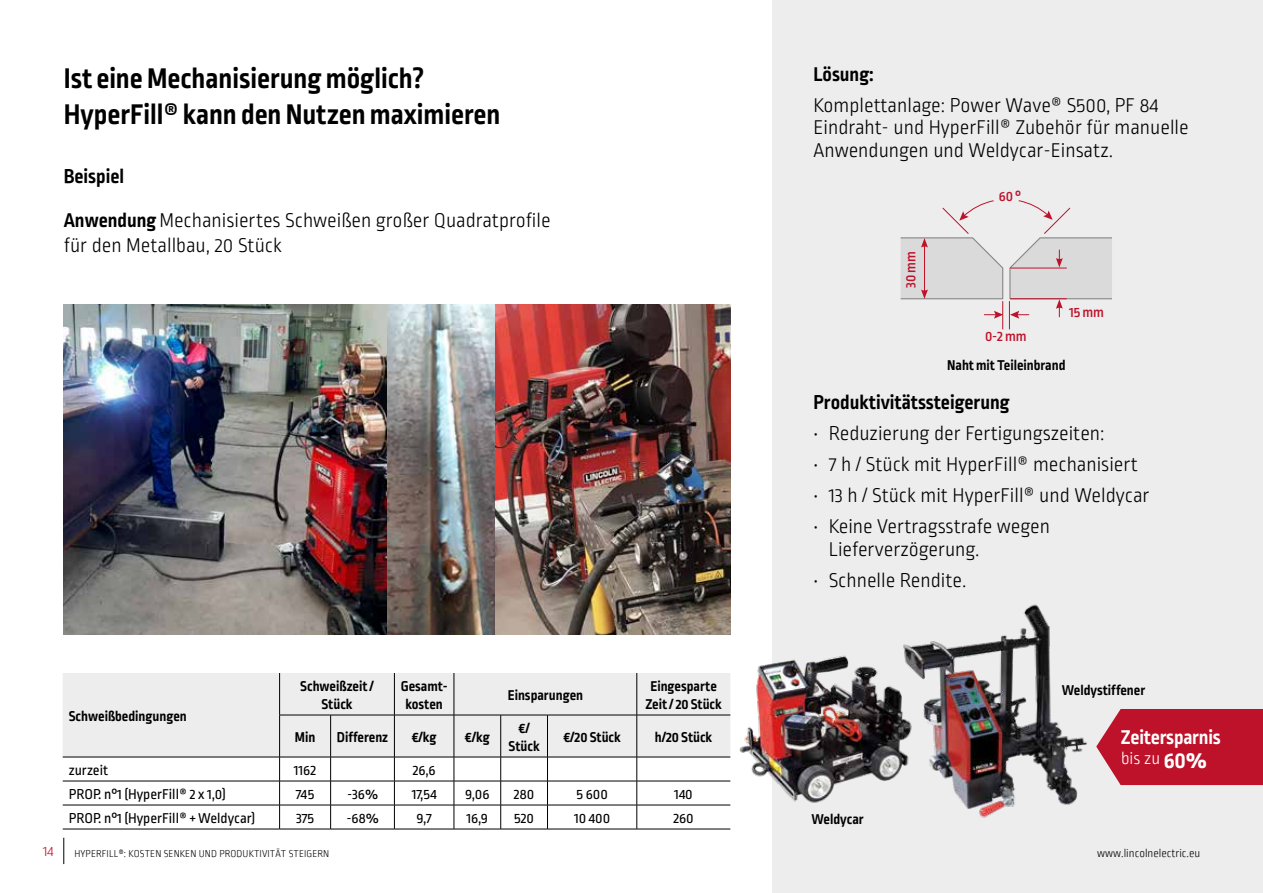
<style>
.page{position:relative;width:1263px;height:893px;background:#fff}
.page>*{position:absolute;margin:0;border:0;box-sizing:border-box;transform-origin:0 0}
.t1{font:700 30px/36px "Ropa Sans Pro";color:#000}
.t2{font:300 21px/22.5px "Ropa Sans Pro";color:#000}
.t3{font:700 21px "Ropa Sans Pro";color:#000}
.t4{font:700 21px "Ropa Sans Pro";letter-spacing:-.01em;color:#fff}
.t5{font:300 18px "Ropa Sans Pro";color:#fff}
.t6{font:700 15px/18px "Ropa Sans Pro";color:#000;text-align:center}
.t7{font:15px "Ropa Sans Pro";color:#000}
.t8{font:500 15px "Ropa Sans Pro";letter-spacing:-.01em;color:#bd122a}
.t9{font:300 15px "Ropa Sans PTT";color:#bd122a}
.t10{font:300 12px "Ropa Sans PTT";color:#000}
.t11{font:300 10.5px "Ropa Sans PTT";letter-spacing:.01em;color:#000}
.s1{font-weight:700}
.s2{font-weight:700;font-size:24px}
</style>
<div class="page">
<div style="left:772px;top:0;width:491px;height:893px;background:#ededed"></div>
<img style="left:386px;top:304px;width:109px;height:330px">
<div style="left:63px;top:673px;width:662px;height:84px;background:#ededed"></div>
<hr style="left:279px;top:673px;width:1px;height:42px;background:#000">
<hr style="left:394px;top:673px;width:1px;height:42px;background:#000">
<hr style="left:454px;top:673px;width:1px;height:42px;background:#000">
<hr style="left:636px;top:673px;width:1px;height:42px;background:#000">
<hr style="left:279px;top:715px;width:52px;height:1px;background:#000">
<hr style="left:279px;top:715px;width:1px;height:42px;background:#000">
<hr style="left:331px;top:715px;width:63px;height:1px;background:#000">
<hr style="left:330px;top:715px;width:1px;height:42px;background:#000">
<hr style="left:394px;top:715px;width:60px;height:1px;background:#000">
<hr style="left:394px;top:715px;width:1px;height:42px;background:#000">
<hr style="left:454px;top:715px;width:47px;height:1px;background:#000">
<hr style="left:454px;top:715px;width:1px;height:42px;background:#000">
<hr style="left:501px;top:715px;width:46px;height:1px;background:#000">
<hr style="left:500px;top:715px;width:1px;height:42px;background:#000">
<hr style="left:547px;top:715px;width:90px;height:1px;background:#000">
<hr style="left:547px;top:715px;width:1px;height:42px;background:#000">
<hr style="left:637px;top:715px;width:93px;height:1px;background:#000">
<hr style="left:636px;top:715px;width:1px;height:42px;background:#000">
<hr style="left:63px;top:757px;width:217px;height:1px;background:#000">
<hr style="left:280px;top:757px;width:51px;height:1px;background:#000">
<hr style="left:331px;top:757px;width:63px;height:1px;background:#000">
<hr style="left:394px;top:757px;width:60px;height:1px;background:#000">
<hr style="left:454px;top:757px;width:47px;height:1px;background:#000">
<hr style="left:501px;top:757px;width:46px;height:1px;background:#000">
<hr style="left:547px;top:757px;width:90px;height:1px;background:#000">
<hr style="left:637px;top:757px;width:93px;height:1px;background:#000">
<hr style="left:63px;top:781px;width:217px;height:1px;background:#000">
<hr style="left:280px;top:781px;width:51px;height:1px;background:#000">
<hr style="left:331px;top:781px;width:63px;height:1px;background:#000">
<hr style="left:394px;top:781px;width:60px;height:1px;background:#000">
<hr style="left:454px;top:781px;width:47px;height:1px;background:#000">
<hr style="left:501px;top:781px;width:46px;height:1px;background:#000">
<hr style="left:547px;top:781px;width:90px;height:1px;background:#000">
<hr style="left:637px;top:781px;width:93px;height:1px;background:#000">
<hr style="left:63px;top:805px;width:217px;height:1px;background:#000">
<hr style="left:280px;top:805px;width:51px;height:1px;background:#000">
<svg style="left:279px;top:757px;width:1px;height:72px"></svg>
<hr style="left:331px;top:805px;width:63px;height:1px;background:#000">
<svg style="left:330px;top:757px;width:1px;height:72px"></svg>
<hr style="left:394px;top:805px;width:60px;height:1px;background:#000">
<svg style="left:394px;top:757px;width:1px;height:72px"></svg>
<hr style="left:454px;top:805px;width:47px;height:1px;background:#000">
<svg style="left:454px;top:757px;width:1px;height:72px"></svg>
<hr style="left:501px;top:805px;width:46px;height:1px;background:#000">
<svg style="left:500px;top:757px;width:1px;height:72px"></svg>
<hr style="left:547px;top:805px;width:90px;height:1px;background:#000">
<svg style="left:547px;top:757px;width:1px;height:72px"></svg>
<hr style="left:637px;top:805px;width:93px;height:1px;background:#000">
<svg style="left:636px;top:757px;width:1px;height:72px"></svg>
<hr style="left:63px;top:829px;width:217px;height:1px;background:#000">
<hr style="left:280px;top:829px;width:51px;height:1px;background:#000">
<hr style="left:331px;top:829px;width:63px;height:1px;background:#000">
<hr style="left:394px;top:829px;width:60px;height:1px;background:#000">
<hr style="left:454px;top:829px;width:47px;height:1px;background:#000">
<hr style="left:501px;top:829px;width:46px;height:1px;background:#000">
<hr style="left:547px;top:829px;width:90px;height:1px;background:#000">
<hr style="left:637px;top:829px;width:93px;height:1px;background:#000">
<img style="left:495px;top:304px;width:236px;height:330px">
<svg style="left:1096px;top:709px;width:167px;height:76px;background:#c02238"></svg>
<svg style="left:900px;top:200px;width:212px;height:129px"></svg>
<hr style="left:1010px;top:268px;width:57px;height:1px;background:#bd122a">
<hr style="left:1010px;top:298px;width:57px;height:1px;background:#bd122a">
<img style="left:64px;top:304px;width:322px;height:330px">
<img style="left:903px;top:604px;width:184px;height:214px">
<img style="left:725px;top:647px;width:205px;height:162px">
<svg style="left:64px;top:838px;width:1px;height:26px"></svg>
<h1 class="t1" style="left:64px;top:62px;width:438px">Ist eine Mechanisierung möglich?<br>HyperFill® kann den Nutzen maximieren</h1>
<p class="t3" style="left:64px;top:164px;width:62px">Beispiel</p>
<p class="t2" style="left:64px;top:209px;width:488px;line-height:25.2px"><span class="s1">Anwendung</span> Mechanisiertes Schweißen großer Quadratprofile für den Metallbau, 20 Stück</p>
<p class="t6" style="left:69px;top:708px;width:120px">Schweißbedingungen</p>
<p class="t6" style="left:300px;top:678px;width:75px">Schweißzeit /<br>Stück</p>
<p class="t6" style="left:401px;top:678px;width:48px">Gesamt&shy;kosten</p>
<p class="t6" style="left:508px;top:687px;width:77px">Einsparungen</p>
<p class="t6" style="left:645px;top:678px;width:78px">Eingesparte<br>Zeit / 20 Stück</p>
<p class="t6" style="left:295px;top:729px;width:22px">Min</p>
<p class="t6" style="left:337px;top:729px;width:53px">Differenz</p>
<p class="t6" style="left:412px;top:729px;width:26px">€/kg</p>
<p class="t6" style="left:465px;top:729px;width:26px">€/kg</p>
<p class="t6" style="left:508px;top:720px;width:33px">€/<br>Stück</p>
<p class="t6" style="left:563px;top:729px;width:59px">€/20 Stück</p>
<p class="t6" style="left:655px;top:729px;width:59px">h/20 Stück</p>
<p class="t7" style="left:69px;top:762px;width:41px">zurzeit</p>
<p class="t7" style="left:294px;top:762px;width:24px">1162</p>
<p class="t7" style="left:413px;top:762px;width:24px">26,6</p>
<p class="t7" style="left:69px;top:786px;width:159px">PROP. n°1 (HyperFill® 2 x 1,0)</p>
<p class="t7" style="left:296px;top:786px;width:20px">745</p>
<p class="t7" style="left:347px;top:786px;width:33px">-36%</p>
<p class="t7" style="left:412px;top:786px;width:27px">17,54</p>
<p class="t7" style="left:465px;top:786px;width:26px">9,06</p>
<p class="t7" style="left:514px;top:786px;width:22px">280</p>
<p class="t7" style="left:576px;top:786px;width:33px">5 600</p>
<p class="t7" style="left:674px;top:786px;width:20px">140</p>
<p class="t7" style="left:69px;top:810px;width:188px">PROP. n°1 (HyperFill® + Weldycar)</p>
<p class="t7" style="left:296px;top:810px;width:20px">375</p>
<p class="t7" style="left:346px;top:810px;width:34px">-68%</p>
<p class="t7" style="left:416px;top:810px;width:17px">9,7</p>
<p class="t7" style="left:467px;top:810px;width:23px">16,9</p>
<p class="t7" style="left:514px;top:810px;width:21px">520</p>
<p class="t7" style="left:574px;top:810px;width:38px">10 400</p>
<p class="t7" style="left:673px;top:810px;width:22px">260</p>
<p class="t3" style="left:813px;top:62px;width:62px">Lösung:</p>
<p class="t2" style="left:813px;top:95px;width:377px">Komplettanlage: Power Wave® S500, PF 84<br>Eindraht- und HyperFill® Zubehör für manuelle<br>Anwendungen und Weldycar-Einsatz.</p>
<p class="t8" style="left:902px;top:288px;width:38px;rotate:-90deg">30 mm</p>
<p class="t8" style="left:999px;top:188px;width:24px">60 °</p>
<p class="t8" style="left:985px;top:328px;width:43px">0-2 mm</p>
<p class="t8" style="left:1069px;top:303px;width:36px">15 mm</p>
<p class="t6" style="left:947px;top:357px;width:120px">Naht mit Teileinbrand</p>
<p class="t3" style="left:813px;top:390px;width:198px">Produktivitätssteigerung</p>
<p class="t2" style="left:813px;top:423px;width:293px">• Reduzierung der Fertigungszeiten:</p>
<p class="t2" style="left:813px;top:454px;width:326px">• 7 h / Stück mit HyperFill® mechanisiert</p>
<p class="t2" style="left:813px;top:485px;width:338px">• 13 h / Stück mit HyperFill® und Weldycar</p>
<p class="t2" style="left:829px;top:516px;width:223px;text-indent:-15px">• Keine Vertragsstrafe wegen<br>Lieferverzögerung.</p>
<p class="t2" style="left:813px;top:570px;width:154px">• Schnelle Rendite.</p>
<p class="t6" style="left:1062px;top:682px;width:85px">Weldystiffener</p>
<p class="t6" style="left:812px;top:811px;width:54px">Weldycar</p>
<p class="t4" style="left:1121px;top:725px;width:102px">Zeitersparnis</p>
<p class="t5" style="left:1121px;top:748px;width:87px">bis zu <span class="s2">60%</span></p>
<p class="t9" style="left:43px;top:843px;width:12px">14</p>
<p class="t11" style="left:74px;top:848px;width:256px">HYPERFILL®: KOSTEN SENKEN UND PRODUKTIVITÄT STEIGERN</p>
<p class="t10" style="left:1097px;top:847px;width:104px">www.lincolnelectric.eu</p>
</div>
